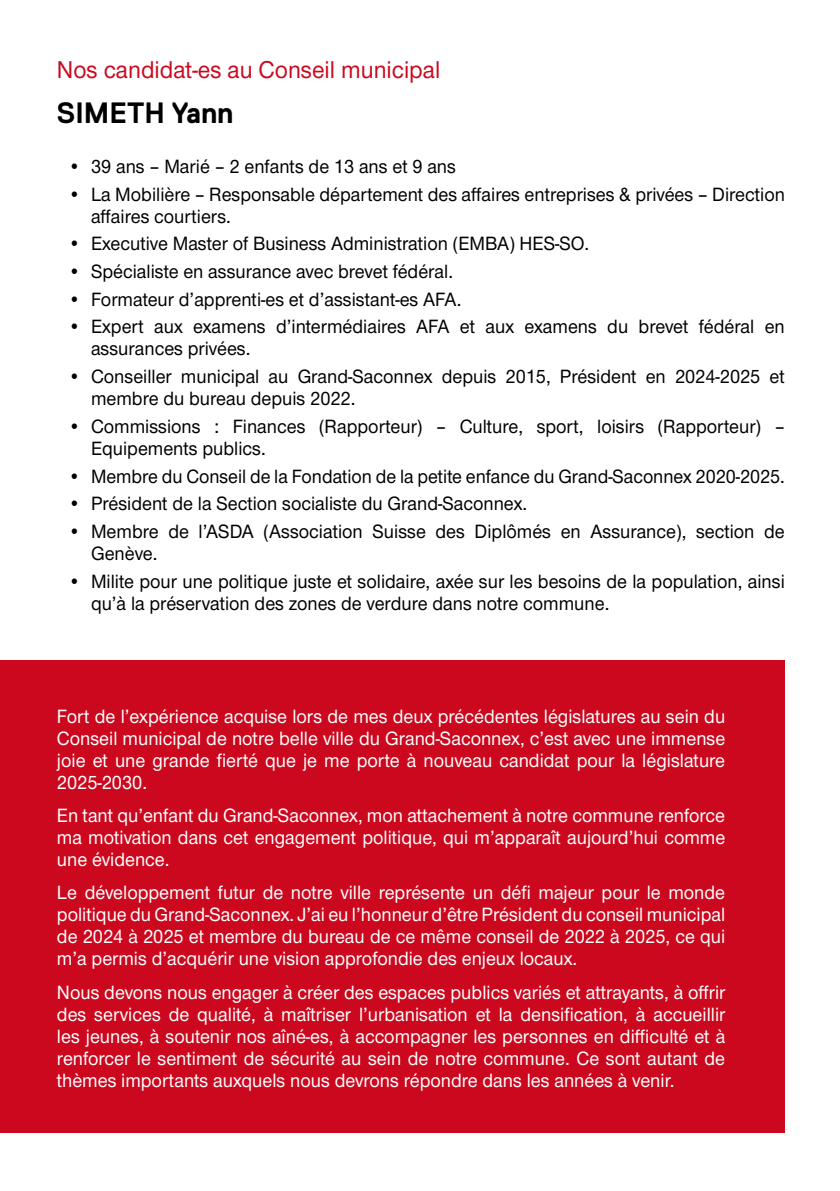
<style>
.page{position:relative;width:840px;height:1191px;background:#fff}
.page>*{position:absolute;margin:0;border:0;box-sizing:border-box;transform-origin:0 0}
.t1{font:700 29.4px "Replica";color:#000;scale:.95 1}
.t2{font:500 25.2px "Nimbus San Nov";color:#cb081e;scale:.95 1}
.t3{font:500 20px/22px "Nimbus San Nov";color:#fff;text-align:justify;scale:.95 1}
.t4{font:500 20px/22px "Nimbus San Nov";color:#000;scale:.95 1}
.t5{font:500 20px "Nimbus San Nov";color:#000;scale:.94 1}
</style>
<div class="page">
<div style="left:0;top:660px;width:784px;height:473px;background:#cb081e"></div>
<p class="t2" style="left:57px;top:55px;width:405px">Nos candidat-es au Conseil municipal</p>
<h1 class="t1" style="left:57px;top:96px;width:187px">SIMETH Yann</h1>
<p class="t4" style="left:68px;top:155px;width:409px">• 39 ans – Marié – 2 enfants de 13 ans et 9 ans</p>
<p class="t4" style="left:91px;top:183px;width:731px;text-indent:-23px">• La Mobilière – Responsable département des affaires entreprises &amp; privées – Direction affaires courtiers.</p>
<p class="t4" style="left:68px;top:233px;width:549px">• Executive Master of Business Administration (EMBA) HES-SO.</p>
<p class="t4" style="left:68px;top:260px;width:406px">• Spécialiste en assurance avec brevet fédéral.</p>
<p class="t4" style="left:68px;top:288px;width:415px">• Formateur d’apprenti-es et d’assistant-es AFA.</p>
<p class="t4" style="left:91px;top:316px;width:731px;text-indent:-23px">• Expert aux examens d’intermédiaires AFA et aux examens du brevet fédéral en assurances privées.</p>
<p class="t4" style="left:91px;top:365px;width:731px;text-indent:-23px">• Conseiller municipal au Grand-Saconnex depuis 2015, Président en 2024-2025 et membre du bureau depuis 2022.</p>
<p class="t4" style="left:91px;top:415px;width:731px;text-indent:-23px">• Commissions : Finances (Rapporteur) – Culture, sport, loisirs (Rapporteur) –<br>Equipements publics.</p>
<p class="t5" style="left:68px;top:464px;width:763px">• Membre du Conseil de la Fondation de la petite enfance du Grand-Saconnex 2020-2025.</p>
<p class="t4" style="left:68px;top:492px;width:484px">• Président de la Section socialiste du Grand-Saconnex.</p>
<p class="t4" style="left:91px;top:520px;width:731px;text-indent:-23px">• Membre de l’ASDA (Association Suisse des Diplômés en Assurance), section de<br>Genève.</p>
<p class="t4" style="left:91px;top:570px;width:731px;text-indent:-23px">• Milite pour une politique juste et solidaire, axée sur les besoins de la population, ainsi qu’à la préservation des zones de verdure dans notre commune.</p>
<p class="t3" style="left:57px;top:705px;width:704px">Fort de l’expérience acquise lors de mes deux précédentes législatures au sein du Conseil municipal de notre belle ville du Grand-Saconnex, c’est avec une immense joie et une grande fierté que je me porte à nouveau candidat pour la législature 2025-2030.</p>
<p class="t3" style="left:57px;top:804px;width:704px">En tant qu’enfant du Grand-Saconnex, mon attachement à notre commune renforce ma motivation dans cet engagement politique, qui m’apparaît aujourd’hui comme une évidence.</p>
<p class="t3" style="left:57px;top:881px;width:704px">Le développement futur de notre ville représente un défi majeur pour le monde politique du Grand-Saconnex. J’ai eu l’honneur d’être Président du conseil municipal de 2024 à 2025 et membre du bureau de ce même conseil de 2022 à 2025, ce qui m’a permis d’acquérir une vision approfondie des enjeux locaux.</p>
<p class="t3" style="left:57px;top:981px;width:704px">Nous devons nous engager à créer des espaces publics variés et attrayants, à offrir des services de qualité, à maîtriser l’urbanisation et la densification, à accueillir les jeunes, à soutenir nos aîné-es, à accompagner les personnes en difficulté et à renforcer le sentiment de sécurité au sein de notre commune. Ce sont autant de thèmes importants auxquels nous devrons répondre dans les années à venir.</p>
</div>
